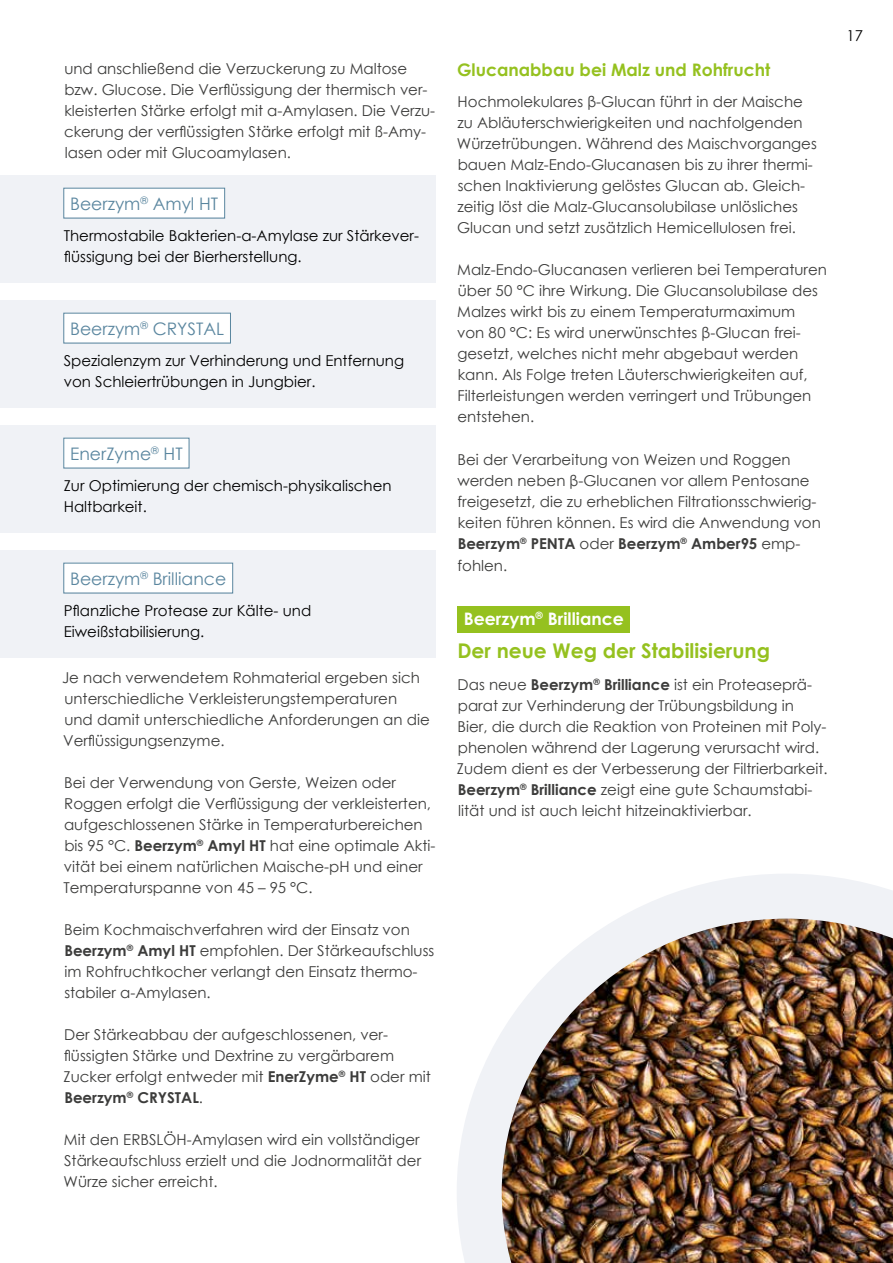
<style>
.page{position:relative;width:893px;height:1263px;background:#fff}
.page>*{position:absolute;margin:0;border:0;box-sizing:border-box;transform-origin:0 0}
.t1{font:700 20.25px "Century Gothic";color:#95c11f}
.t2{font:17.25px "Century Gothic";color:#5a869f}
.t3{font:700 17.25px "Century Gothic";color:#95c11f}
.t4{font:700 17.25px "Century Gothic Pro";color:#fff}
.t5{font:15px/21px "Century Gothic";color:#3c3c3b}
.t6{font:15px/21px "Century Gothic";color:#000}
.s1{font-weight:700}
</style>
<div class="page">
<div style="left:457px;top:606px;width:173px;height:26px;background:#95c11f"></div>
<div style="left:0;top:175px;width:436px;height:108px;background:#f0f2f6"></div>
<div style="left:64px;top:188px;width:161px;height:29px;background:#fff"></div>
<div style="left:63px;top:188px;width:162px;height:30px;border:1px solid #5a869f"></div>
<div style="left:0;top:300px;width:436px;height:108px;background:#f0f2f6"></div>
<div style="left:64px;top:313px;width:166px;height:29px;background:#fff"></div>
<div style="left:63px;top:313px;width:168px;height:30px;border:1px solid #5a869f"></div>
<div style="left:0;top:425px;width:436px;height:108px;background:#f0f2f6"></div>
<div style="left:64px;top:438px;width:125px;height:29px;background:#fff"></div>
<div style="left:63px;top:438px;width:126px;height:30px;border:1px solid #5a869f"></div>
<div style="left:0;top:550px;width:436px;height:108px;background:#f0f2f6"></div>
<div style="left:64px;top:563px;width:169px;height:29px;background:#fff"></div>
<img style="left:457px;top:874px;width:436px;height:389px">
<p class="t5" style="left:64px;top:58px;width:373px">und anschließend die Verzuckerung zu Maltose bzw. Glucose. Die Verflüssigung der thermisch ver&shy;kleisterten Stärke erfolgt mit α-Amylasen. Die Verzu&shy;ckerung der verflüssigten Stärke erfolgt mit ß-Amy&shy;lasen oder mit Glucoamylasen.</p>
<p class="t2" style="left:70px;top:191px;width:150px">Beerzym<sup>®</sup> Amyl HT</p>
<p class="t6" style="left:64px;top:225px;width:357px">Thermostabile Bakterien-α-Amylase zur Stärkever&shy;flüssigung bei der Bierherstellung.</p>
<p class="t2" style="left:70px;top:316px;width:155px">Beerzym<sup>®</sup> CRYSTAL</p>
<p class="t6" style="left:64px;top:350px;width:342px">Spezialenzym zur Verhinderung und Entfernung von Schleiertrübungen in Jungbier.</p>
<p class="t2" style="left:70px;top:441px;width:114px">EnerZyme<sup>®</sup> HT</p>
<p class="t6" style="left:64px;top:475px;width:329px">Zur Optimierung der chemisch-physikalischen<br>Haltbarkeit.</p>
<p class="t2" style="left:70px;top:566px;width:158px">Beerzym<sup>®</sup> Brilliance</p>
<p class="t6" style="left:64px;top:600px;width:249px">Pflanzliche Protease zur Kälte- und<br>Eiweißstabilisierung.</p>
<p class="t5" style="left:62px;top:667px;width:369px">Je nach verwendetem Rohmaterial ergeben sich unterschiedliche Verkleisterungstemperaturen<br>und damit unterschiedliche Anforderungen an die Verflüssigungsenzyme.</p>
<p class="t5" style="left:63px;top:772px;width:373px">Bei der Verwendung von Gerste, Weizen oder Roggen erfolgt die Verflüssigung der verkleisterten, aufgeschlossenen Stärke in Temperaturbereichen bis 95 °C. <span class="s1">Beerzym</span><sup>®</sup> <span class="s1">Amyl HT</span> hat eine optimale Akti&shy;vität bei einem natürlichen Maische-pH und einer Temperaturspanne von 45 – 95 °C.</p>
<p class="t5" style="left:64px;top:919px;width:372px">Beim Kochmaischverfahren wird der Einsatz von <span class="s1">Beerzym</span><sup>®</sup> <span class="s1">Amyl HT</span> empfohlen. Der Stärkeaufschluss im Rohfruchtkocher verlangt den Einsatz thermo&shy;stabiler α-Amylasen.</p>
<p class="t5" style="left:63px;top:1024px;width:369px">Der Stärkeabbau der aufgeschlossenen, ver&shy;flüssigten Stärke und Dextrine zu vergärbarem Zucker erfolgt entweder mit <span class="s1">EnerZyme</span><sup>®</sup> <span class="s1">HT</span> oder mit <span class="s1">Beerzym</span><sup>®</sup> <span class="s1">CRYSTAL</span>.</p>
<p class="t5" style="left:64px;top:1129px;width:359px;text-align:justify">Mit den ERBSLÖH-Amylasen wird ein vollständiger Stärkeaufschluss erzielt und die Jodnormalität der Würze sicher erreicht.</p>
<p class="t3" style="left:457px;top:57px;width:315px">Glucanabbau bei Malz und Rohfrucht</p>
<p class="t5" style="left:457px;top:91px;width:361px">Hochmolekulares β-Glucan führt in der Maische zu Abläuterschwierigkeiten und nachfolgenden Würzetrübungen. Während des Maischvorganges bauen Malz-Endo-Glucanasen bis zu ihrer thermi&shy;schen Inaktivierung gelöstes Glucan ab. Gleich&shy;zeitig löst die Malz-Glucansolubilase unlösliches Glucan und setzt zusätzlich Hemicellulosen frei.</p>
<p class="t5" style="left:457px;top:259px;width:371px">Malz-Endo-Glucanasen verlieren bei Temperaturen über 50 °C ihre Wirkung. Die Glucansolubilase des Malzes wirkt bis zu einem Temperaturmaximum<br>von 80 °C: Es wird unerwünschtes β-Glucan frei&shy;gesetzt, welches nicht mehr abgebaut werden kann. Als Folge treten Läuterschwierigkeiten auf, Filterleistungen werden verringert und Trübungen entstehen.</p>
<p class="t5" style="left:457px;top:448px;width:365px">Bei der Verarbeitung von Weizen und Roggen werden neben β-Glucanen vor allem Pentosane freigesetzt, die zu erheblichen Filtrationsschwierig&shy;keiten führen können. Es wird die Anwendung von <span class="s1">Beerzym</span><sup>®</sup> <span class="s1">PENTA</span> oder <span class="s1">Beerzym</span><sup>®</sup> <span class="s1">Amber95</span> emp-</p>
<p class="t6" style="left:847px;top:25px;width:18px">17</p>
<p class="t4" style="left:464px;top:608px;width:161px">Beerzym<sup>®</sup> Brilliance</p>
<h1 class="t1" style="left:457px;top:635px;width:314px">Der neue Weg der Stabilisierung</h1>
<p class="t5" style="left:457px;top:673px;width:372px">Das neue <span class="s1">Beerzym</span><sup>®</sup> <span class="s1">Brilliance</span> ist ein Proteaseprä&shy;parat zur Verhinderung der Trübungsbildung in<br>Bier, die durch die Reaktion von Proteinen mit Poly&shy;phenolen während der Lagerung verursacht wird.<br>Zudem dient es der Verbesserung der Filtrierbarkeit.<br><span class="s1">Beerzym</span><sup>®</sup> <span class="s1">Brilliance</span> zeigt eine gute Schaumstabi&shy;lität und ist auch leicht hitzeinaktivierbar.</p>
</div>
